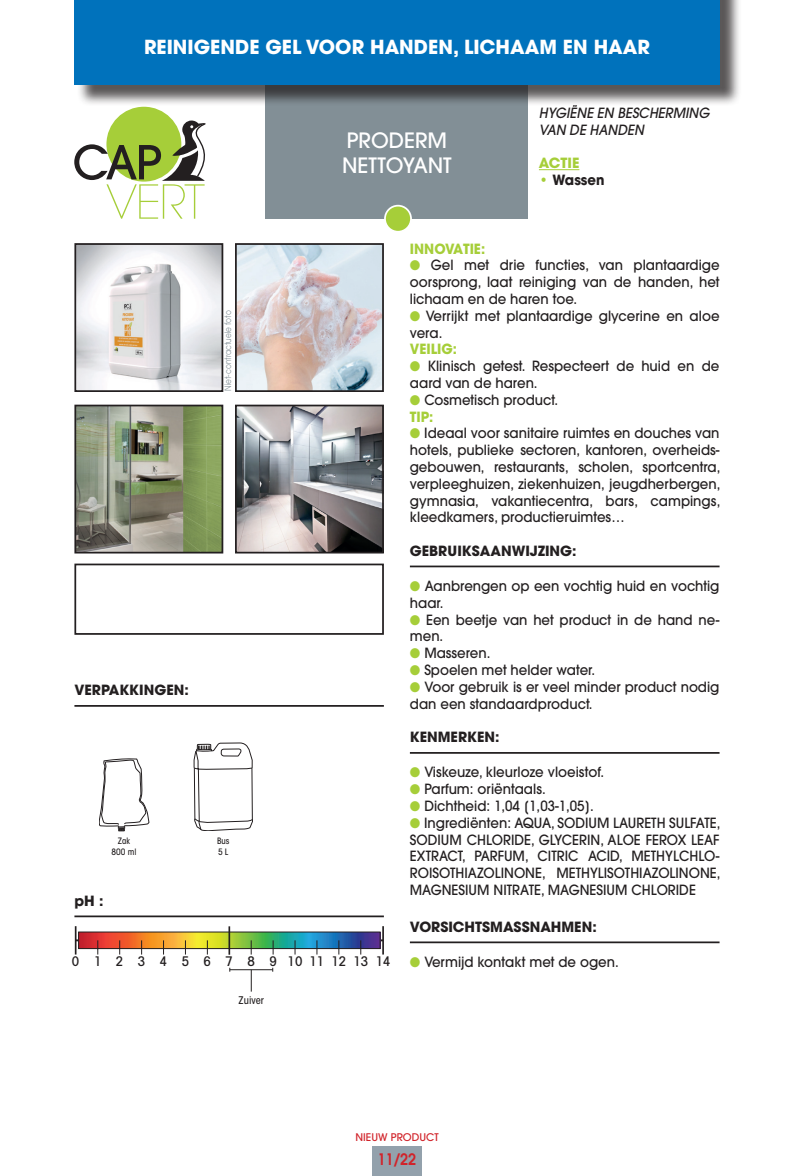
<style>
.page{position:relative;width:794px;height:1176px;background:#fff}
.page>*{position:absolute;margin:0;border:0;box-sizing:border-box;transform-origin:0 0}
.t1{font:500 21px "ITC Avant Garde Std";color:#fff}
.t2{font:700 19.25px "ITC Avant Garde Std";color:#fff}
.t3{font:600 15.75px "ITC Avant Garde Std";color:#d1232a;scale:.9 1}
.t4{font:500 14px/16.8px "ITC Avant Garde Std";color:#231f20;scale:.95 1}
.t5{font:700 14px "ITC Avant Garde Std";color:#231f20}
.t6{font:italic 500 14px "ITC Avant Garde Std";color:#231f20;scale:.95 1}
.t7{font:700 14px "ITC Avant Garde Std";color:#a6ce39;scale:.95 1}
.t8{font:700 14px "ITC Avant Garde Std";color:#231f20;scale:.95 1}
.t9{font:700 14px "ITC Avant Garde Std";color:#a6ce39}
.t10{font:500 condensed 13.3px "Avant Garde";letter-spacing:.265em;color:#231f20}
.t11{font:500 10.5px "ITC Avant Garde Std";color:#d1232a}
.t12{font:500 condensed 10.5px "ITC Avant Garde Std";color:#231f20}
.t13{font:8.75px "ITC Avant Garde Std";color:#828f96;scale:.85 1}
.t14{font:500 condensed 8.75px "ITC Avant Garde Std";color:#231f20}
.s1{color:#a6ce39}
</style>
<div class="page">
<div style="left:74px;top:563px;width:310px;height:72px;border:2px solid #231f20"></div>
<div style="left:266px;top:79px;width:262px;height:140px;background:#828f96"></div>
<div style="left:77px;top:0;width:664px;height:106px;background:#231f20;opacity:.75"></div>
<div style="left:74px;top:0;width:645px;height:84px;background:#0072bc"></div>
<div style="left:372px;top:1146px;width:50px;height:30px;background:#93a1ac"></div>
<div style="left:106px;top:107px;width:75px;height:75px;background:#a6ce39;border-radius:50%"></div>
<svg style="left:74px;top:121px;width:132px;height:98px"></svg>
<div style="left:385px;top:206px;width:26px;height:26px;background:#a6ce39;border-radius:50%"></div>
<div style="left:384px;top:205px;width:28px;height:28px;border:2px solid #fff;border-radius:50%"></div>
<hr style="left:74px;top:705px;width:310px;height:2px;background:#231f20">
<hr style="left:410px;top:565px;width:309px;height:2px;background:#231f20">
<hr style="left:410px;top:752px;width:309px;height:2px;background:#231f20">
<hr style="left:74px;top:915px;width:310px;height:2px;background:#231f20">
<hr style="left:76px;top:939px;width:307px;height:2px;background:#231f20">
<svg style="left:75px;top:926px;width:306px;height:29px"></svg>
<hr style="left:228px;top:926px;width:2px;height:28px;background:#231f20">
<hr style="left:382px;top:926px;width:2px;height:28px;background:#231f20">
<hr style="left:539px;top:169px;width:40px;height:1px;background:#a6ce39">
<hr style="left:410px;top:941px;width:309px;height:2px;background:#231f20">
<img style="left:77px;top:246px;width:143px;height:143px">
<div style="left:74px;top:243px;width:149px;height:149px;border:2px solid #231f20"></div>
<img style="left:77px;top:408px;width:143px;height:142px">
<div style="left:74px;top:405px;width:149px;height:148px;border:2px solid #231f20"></div>
<img style="left:238px;top:246px;width:143px;height:143px">
<div style="left:235px;top:243px;width:149px;height:149px;border:2px solid #231f20"></div>
<img style="left:238px;top:408px;width:143px;height:142px">
<div style="left:235px;top:405px;width:149px;height:148px;border:2px solid #231f20"></div>
<svg style="left:194px;top:743px;width:59px;height:88px"></svg>
<svg style="left:251px;top:970px;width:1px;height:21px"></svg>
<hr style="left:230px;top:969px;width:43px;height:1px;background:#231f20">
<svg style="left:99px;top:759px;width:50px;height:72px"></svg>
<p class="t2" style="left:144px;top:34px;width:507px">REINIGENDE GEL VOOR HANDEN, LICHAAM EN HAAR</p>
<p class="t13" style="left:223px;top:391px;width:96px;rotate:-90deg">Niet-contractuele foto</p>
<p class="t5" style="left:74px;top:681px;width:116px">VERPAKKINGEN:</p>
<p class="t14" style="left:118px;top:836px;width:14px">Zak</p>
<p class="t14" style="left:112px;top:846px;width:26px">800 ml</p>
<p class="t5" style="left:74px;top:891px;width:31px">pH :</p>
<p class="t14" style="left:217px;top:836px;width:14px">Bus</p>
<p class="t14" style="left:218px;top:846px;width:12px">5 L</p>
<p class="t1" style="left:347px;top:127px;width:102px">PRODERM</p>
<p class="t1" style="left:342px;top:152px;width:111px">NETTOYANT</p>
<p class="t6" style="left:539px;top:104px;width:181px">HYGIËNE EN BESCHERMING</p>
<p class="t6" style="left:539px;top:121px;width:112px">VAN DE HANDEN</p>
<p class="t9" style="left:539px;top:154px;width:42px">ACTIE</p>
<p class="t8" style="left:539px;top:171px;width:71px"><span class="s1">•</span> Wassen</p>
<p class="t7" style="left:410px;top:239px;width:81px">INNOVATIE:</p>
<p class="t4" style="left:410px;top:257px;width:327px;text-align:justify"><span class="s1">●</span> Gel met drie functies, van plantaardige oorsprong, laat reiniging van de handen, het lichaam en de haren toe.</p>
<p class="t4" style="left:410px;top:307px;width:327px"><span class="s1">●</span> Verrijkt met plantaardige glycerine en aloe vera.</p>
<p class="t7" style="left:410px;top:340px;width:51px">VEILIG:</p>
<p class="t4" style="left:410px;top:357px;width:327px"><span class="s1">●</span> Klinisch getest. Respecteert de huid en de aard van de haren.</p>
<p class="t4" style="left:410px;top:391px;width:158px"><span class="s1">●</span> Cosmetisch product.</p>
<p class="t7" style="left:410px;top:407px;width:26px">TIP:</p>
<p class="t4" style="left:410px;top:425px;width:328px;text-align:justify"><span class="s1">●</span> Ideaal voor sanitaire ruimtes en douches van hotels, publieke sectoren, kantoren, overheids&shy;gebouwen, restaurants, scholen, sportcentra, verpleeghuizen, ziekenhuizen, jeugdherbergen, gymnasia, vakantiecentra, bars, campings, kleedkamers, productieruimtes…</p>
<p class="t5" style="left:410px;top:541px;width:168px">GEBRUIKSAANWIJZING:</p>
<p class="t4" style="left:410px;top:577px;width:327px"><span class="s1">●</span> Aanbrengen op een vochtig huid en vochtig haar.</p>
<p class="t4" style="left:410px;top:611px;width:327px"><span class="s1">●</span> Een beetje van het product in de hand ne&shy;men.</p>
<p class="t4" style="left:410px;top:644px;width:86px"><span class="s1">●</span> Masseren.</p>
<p class="t4" style="left:410px;top:661px;width:197px"><span class="s1">●</span> Spoelen met helder water.</p>
<p class="t4" style="left:410px;top:678px;width:327px"><span class="s1">●</span> Voor gebruik is er veel minder product nodig dan een standaardproduct.</p>
<p class="t5" style="left:410px;top:728px;width:91px">KENMERKEN:</p>
<p class="t4" style="left:410px;top:764px;width:206px"><span class="s1">●</span> Viskeuze, kleurloze vloeistof.</p>
<p class="t4" style="left:410px;top:780px;width:145px"><span class="s1">●</span> Parfum: oriëntaals.</p>
<p class="t4" style="left:410px;top:797px;width:195px"><span class="s1">●</span> Dichtheid: 1,04 [1,03-1,05].</p>
<p class="t4" style="left:410px;top:814px;width:328px;text-align:justify"><span class="s1">●</span> Ingrediënten: AQUA, SODIUM LAURETH SULFATE, SODIUM CHLORIDE, GLYCERIN, ALOE FEROX LEAF EXTRACT, PARFUM, CITRIC ACID, METHYLCHLO-ROISOTHIAZOLINONE, METHYLISOTHIAZOLINONE, MAGNESIUM NITRATE, MAGNESIUM CHLORIDE</p>
<p class="t5" style="left:410px;top:917px;width:188px">VORSICHTSMASSNAHMEN:</p>
<p class="t10" style="left:72px;top:953px;width:320px">0 1 2 3 4 5 6 7 8 91011121314</p>
<p class="t12" style="left:239px;top:994px;width:27px">Zuiver</p>
<p class="t4" style="left:410px;top:953px;width:221px"><span class="s1">●</span> Vermijd kontakt met de ogen.</p>
<p class="t11" style="left:355px;top:1130px;width:85px">NIEUW PRODUCT</p>
<p class="t3" style="left:378px;top:1149px;width:44px">11/22</p>
</div>
